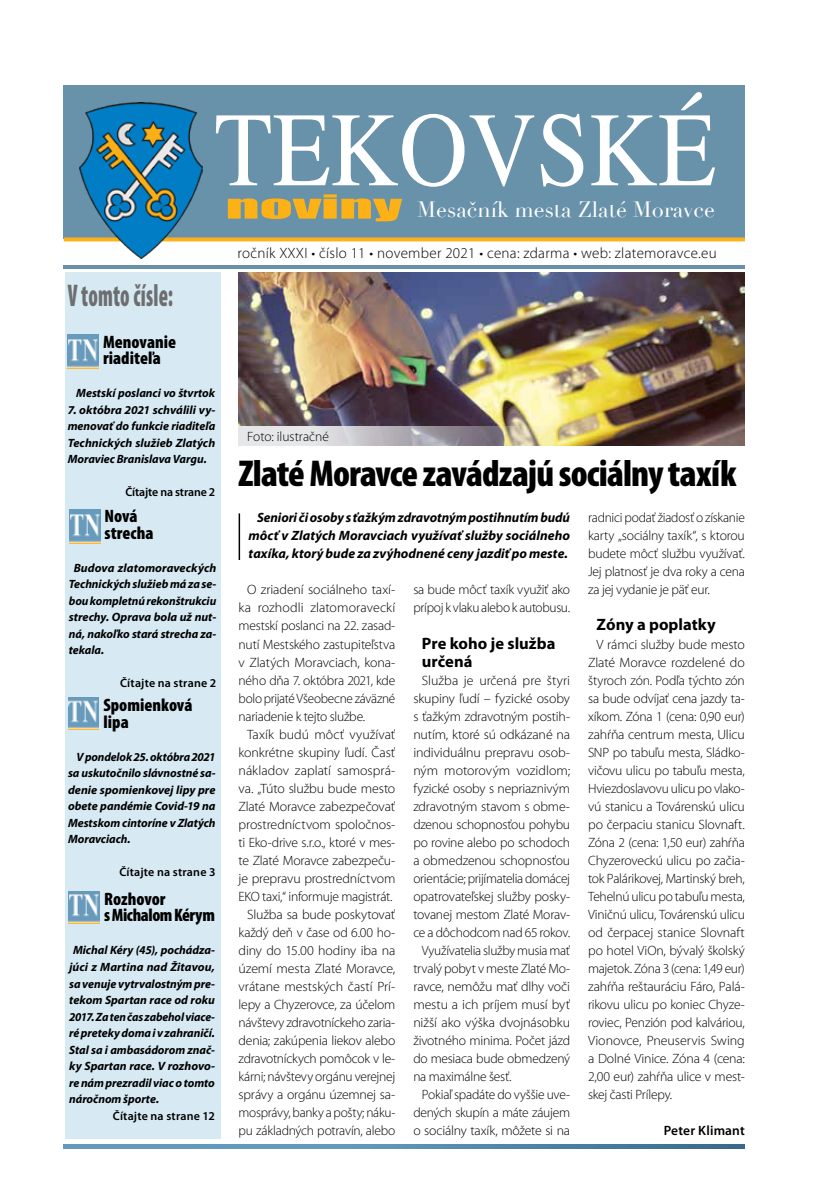
<style>
.page{position:relative;width:830px;height:1200px;background:#fff}
.page>*{position:absolute;margin:0;border:0;box-sizing:border-box;transform-origin:0 0}
.t1{font:900 condensed 37.5px "Mini Pro";letter-spacing:-.02em;color:#000}
.t2{font:900 condensed 31.5px "Mini Pro";letter-spacing:.01em;color:#6d6e71;scale:.67 1}
.t3{font:21.75px "Didot";color:#fffefe}
.t4{font:900 condensed 18px/16.5px "Mini Pro";color:#000}
.t5{font:700 16.5px/18px "Mini Pro";color:#000}
.t6{font:300 15px "Mini Pro";letter-spacing:.02em;color:#000}
.t7{font:300 13.5px/18px "Mini Pro";letter-spacing:-.015em;color:#000;text-align:justify}
.t8{font:italic 700 13.5px/18px "Mini Pro";letter-spacing:.005em;color:#000;text-align:justify}
.t9{font:300 13.5px "Mini Pro";letter-spacing:.005em;color:#000}
.t10{font:600 13.5px "Mini Pro";letter-spacing:.01em;color:#000}
.t11{font:italic 700 12px/16.5px "Mini Pro";letter-spacing:-.005em;color:#000;text-align:justify}
.t12{font:600 12px "Mini Pro";letter-spacing:.015em;color:#000}
.t13{font:600 12px "Mini Pro";letter-spacing:-.01em;color:#000}
</style>
<div class="page">
<img style="left:64px;top:1144px;width:680px;height:4px">
<div style="left:64px;top:85px;width:680px;height:184px;background:#6891aa"></div>
<div style="left:64px;top:239px;width:680px;height:26px;background:#fff"></div>
<svg style="left:64px;top:237px;width:680px;height:4px;background:#e9ac29"></svg>
<img style="left:79px;top:102px;width:123px;height:157px">
<svg style="left:228px;top:194px;width:174px;height:27px"></svg>
<svg style="left:216px;top:114px;width:318px;height:73px"></svg>
<svg style="left:540px;top:114px;width:43px;height:73px"></svg>
<svg style="left:591px;top:92px;width:123px;height:93px"></svg>
<div style="left:65px;top:272px;width:155px;height:866px;background:#d7eaf3"></div>
<img style="left:68px;top:335px;width:31px;height:33px">
<img style="left:69px;top:509px;width:31px;height:34px">
<img style="left:68px;top:697px;width:30px;height:32px">
<img style="left:69px;top:891px;width:30px;height:32px">
<img style="left:238px;top:272px;width:506px;height:174px">
<hr style="left:238px;top:513px;width:2px;height:47px;background:#000">
<svg style="left:238px;top:426px;width:332px;height:20px;background:#c2beb8"></svg>
<h2 class="t2" style="left:68px;top:278px;width:159px">V tomto čísle:</h2>
<h3 class="t4" style="left:103px;top:333px;width:74px">Menovanie riaditeľa</h3>
<p class="t11" style="left:76px;top:385px;width:140px">Mestskí poslanci vo štvrtok</p>
<p class="t11" style="left:68px;top:401px;width:149px">7. októbra 2021 schválili vy&shy;menovať do funkcie riaditeľa Technických služieb Zlatých Moraviec Branislava Vargu.</p>
<p class="t13" style="left:125px;top:485px;width:91px">Čítajte na strane 2</p>
<h3 class="t4" style="left:104px;top:508px;width:50px">Nová strecha</h3>
<p class="t11" style="left:69px;top:559px;width:149px;text-indent:5px">Budova zlatomoraveckých Technických služieb má za se&shy;bou kompletnú rekonštrukciu strechy. Oprava bola už nut&shy;ná, nakoľko stará strecha za&shy;tekala.</p>
<p class="t12" style="left:120px;top:676px;width:98px">Čítajte na strane 2</p>
<h3 class="t4" style="left:103px;top:697px;width:90px">Spomienková lipa</h3>
<p class="t11" style="left:68px;top:748px;width:149px;text-indent:9px">V pondelok 25. októbra 2021 sa uskutočnilo slávnostné sa&shy;denie spomienkovej lipy pre obete pandémie Covid-19 na Mestskom cintoríne v Zlatých Moravciach.</p>
<p class="t12" style="left:119px;top:865px;width:98px">Čítajte na strane 3</p>
<h3 class="t4" style="left:104px;top:890px;width:112px">Rozhovor sMichalomKérym</h3>
<p class="t11" style="left:69px;top:942px;width:147px;text-indent:4px">Michal Kéry (45), pochádza&shy;júci z Martina nad Žitavou, sa venuje vytrvalostným pre&shy;tekom Spartan race od roku 2017. Za ten čas zabehol viace&shy;ré preteky doma i v zahraničí.<br>Stal sa i ambasádorom znač&shy;ky Spartan race. V rozhovo&shy;re nám prezradil viac o tomto náročnom športe.</p>
<p class="t12" style="left:113px;top:1108px;width:103px">Čítajte na strane 12</p>
<h3 class="t3" style="left:417px;top:197px;width:299px">Mesačník mesta Zlaté Moravce</h3>
<p class="t6" style="left:237px;top:244px;width:480px">ročník XXXI • číslo 11 • november 2021 • cena: zdarma • web: zlatemoravce.eu</p>
<p class="t7" style="left:247px;top:427px;width:83px">Foto: ilustračné</p>
<h1 class="t1" style="left:238px;top:453px;width:499px">ZlatéMoravce zavádzajú sociálny taxík</h1>
<p class="t8" style="left:248px;top:509px;width:323px;text-indent:9px">Seniori či osoby s ťažkým zdravotným postihnutím budú môcť v Zlatých Moravciach využívať služby sociálneho taxíka, ktorý bude za zvýhodnené ceny jazdiť po meste.</p>
<p class="t7" style="left:238px;top:581px;width:158px;text-indent:9px">O zriadení sociálneho taxí&shy;ka rozhodli zlatomoraveckí mestskí poslanci na 22. zasad&shy;nutí Mestského zastupiteľstva v Zlatých Moravciach, kona&shy;ného dňa 7. októbra 2021, kde bolo prijaté Všeobecne záväzné nariadenie k tejto službe.</p>
<p class="t7" style="left:238px;top:725px;width:158px;text-align:right">Taxík budú môcť využívať konkrétne skupiny ľudí. Časť nákladov zaplatí samosprá&shy;va. „Túto službu bude mesto<br>Zlaté Moravce zabezpečovať prostredníctvom spoločnos&shy;ti Eko-drive s.r.o., ktoré v mes&shy;te Zlaté Moravce zabezpeču&shy;je prepravu prostredníctvom<br>EKO taxi,“ informuje magistrát.<br>Služba sa bude poskytovať každý deň v čase od 6.00 ho&shy;diny do 15.00 hodiny iba na území mesta Zlaté Moravce, vrátane mestských častí Prí&shy;lepy a Chyzerovce, za účelom návštevy zdravotníckeho zaria&shy;denia; zakúpenia liekov alebo zdravotníckych pomôcok v le&shy;kárni; návštevy orgánu verejnej správy a orgánu územnej sa&shy;mosprávy, banky a pošty; náku&shy;pu základných potravín, alebo</p>
<p class="t7" style="left:413px;top:581px;width:158px">sa bude môcť taxík využiť ako prípoj k vlaku alebo k autobusu.</p>
<p class="t5" style="left:421px;top:634px;width:135px">Pre koho je služba určená</p>
<p class="t7" style="left:421px;top:671px;width:150px">Služba je určená pre štyri</p>
<p class="t7" style="left:413px;top:689px;width:158px">skupiny ľudí – fyzické osoby</p>
<p class="t7" style="left:413px;top:707px;width:158px">s ťažkým zdravotným postih-</p>
<p class="t7" style="left:413px;top:725px;width:158px">nutím, ktoré sú odkázané na</p>
<p class="t7" style="left:413px;top:743px;width:158px">individuálnu prepravu osob-</p>
<p class="t9" style="left:413px;top:762px;width:158px">ným motorovým vozidlom;</p>
<p class="t7" style="left:413px;top:779px;width:158px">fyzické osoby s nepriaznivým</p>
<p class="t7" style="left:413px;top:797px;width:158px">zdravotným stavom s obme-</p>
<p class="t7" style="left:413px;top:815px;width:158px">dzenou schopnosťou pohybu</p>
<p class="t7" style="left:413px;top:833px;width:158px">po rovine alebo po schodoch</p>
<p class="t7" style="left:413px;top:851px;width:158px">a obmedzenou schopnosťou</p>
<p class="t7" style="left:413px;top:869px;width:158px">orientácie; prijímatelia domácej</p>
<p class="t7" style="left:413px;top:887px;width:158px">opatrovateľskej služby posky-</p>
<p class="t7" style="left:413px;top:905px;width:158px">tovanej mestom Zlaté Morav-</p>
<p class="t7" style="left:413px;top:923px;width:158px">ce a dôchodcom nad 65 rokov.</p>
<p class="t7" style="left:421px;top:941px;width:150px">Využívatelia služby musia mať</p>
<p class="t7" style="left:413px;top:959px;width:158px">trvalý pobyt v meste Zlaté Mo-</p>
<p class="t7" style="left:413px;top:977px;width:158px">ravce, nemôžu mať dlhy voči</p>
<p class="t7" style="left:413px;top:995px;width:158px">mestu a ich príjem musí byť</p>
<p class="t7" style="left:413px;top:1013px;width:158px">nižší ako výška dvojnásobku</p>
<p class="t7" style="left:413px;top:1031px;width:158px">životného minima. Počet jázd</p>
<p class="t7" style="left:413px;top:1049px;width:158px">do mesiaca bude obmedzený</p>
<p class="t7" style="left:413px;top:1067px;width:100px">na maximálne šesť.</p>
<p class="t7" style="left:421px;top:1085px;width:150px">Pokiaľ spadáte do vyššie uve-</p>
<p class="t7" style="left:413px;top:1103px;width:158px">dených skupín a máte záujem</p>
<p class="t7" style="left:413px;top:1121px;width:158px">o sociálny taxík, môžete si na</p>
<p class="t7" style="left:588px;top:509px;width:158px">radnici podať žiadosť o získanie karty „sociálny taxík“, s ktorou budete môcť službu využívať.<br>Jej platnosť je dva roky a cena za jej vydanie je päť eur.</p>
<p class="t5" style="left:596px;top:616px;width:121px">Zóny a poplatky</p>
<p class="t7" style="left:588px;top:635px;width:158px;text-indent:9px">V rámci služby bude mesto Zlaté Moravce rozdelené do štyroch zón. Podľa týchto zón sa bude odvíjať cena jazdy ta&shy;xíkom. Zóna 1 (cena: 0,90 eur) zahŕňa centrum mesta, Ulicu SNP po tabuľu mesta, Sládko&shy;vičovu ulicu po tabuľu mesta, Hviezdoslavovu ulicu po vlako&shy;vú stanicu a Továrenskú ulicu po čerpaciu stanicu Slovnaft.<br>Zóna 2 (cena: 1,50 eur) zahŕňa Chyzeroveckú ulicu po začia&shy;tok Palárikovej, Martinský breh, Tehelnú ulicu po tabuľu mesta, Viničnú ulicu, Továrenskú ulicu od čerpacej stanice Slovnaft po hotel ViOn, bývalý školský majetok. Zóna 3 (cena: 1,49 eur) zahŕňa reštauráciu Fáro, Palá&shy;rikovu ulicu po koniec Chyze&shy;roviec, Penzión pod kalváriou, Vionovce, Pneuservis Swing a Dolné Vinice. Zóna 4 (cena:<br>2,00 eur) zahŕňa ulice v mest&shy;skej časti Prílepy.</p>
<p class="t10" style="left:663px;top:1122px;width:82px">Peter Klimant</p>
</div>
